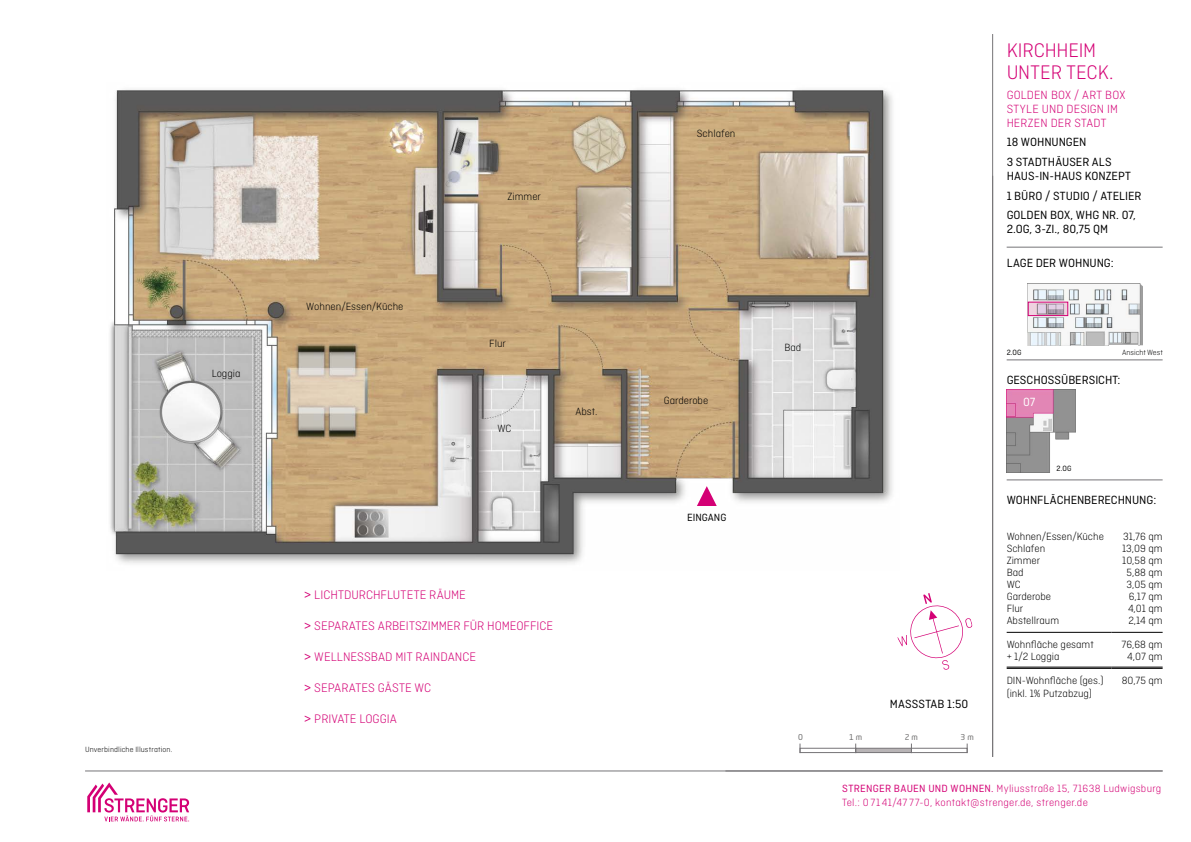
<style>
.page{position:relative;width:1191px;height:842px;background:#fff}
.page>*{position:absolute;margin:0;border:0;box-sizing:border-box;transform-origin:0 0}
.t1{font:300 20.7px/22.3px "Ciutadella";letter-spacing:-.005em;color:#d40075}
.t2{font:300 13px "Ciutadella";color:#d40075}
.t3{font:12.5px/19.7px "Ciutadella";color:#000}
.t4{font:300 12.5px/14px "Ciutadella";letter-spacing:.015em;color:#d40075}
.t5{font:12.5px "Ciutadella";color:#fff}
.t6{font:300 11px/13.2px "Ciutadella";color:#000}
.t7{font:300 11px/14.2px "Ciutadella";letter-spacing:.02em;color:#d40075}
.t8{font:11px "Ciutadella";color:#000}
.t9{font:300 8px "Ciutadella";letter-spacing:.015em;color:#000}
.t10{font:8px "Ciutadella";color:#000}
.t11{font:8px "Neo Tech Std";color:#706f6f}
.s1{font-family:"Franklin Got Itc TEE";font-weight:400}
.s2{font-weight:400}
</style>
<div class="page">
<hr style="left:85px;top:771px;width:1077px;height:1px;background:#767477">
<hr style="left:992px;top:34px;width:1px;height:723px;background:#767477">
<div style="left:799px;top:748px;width:57px;height:5px;border:1px solid #767477"></div>
<div style="left:911px;top:748px;width:56px;height:5px;border:1px solid #767477"></div>
<svg style="left:856px;top:748px;width:55px;height:5px"></svg>
<svg style="left:897px;top:593px;width:75px;height:77px"></svg>
<img style="left:1006px;top:389px;width:69px;height:83px">
<img style="left:1027px;top:283px;width:115px;height:63px">
<svg style="left:1029px;top:304px;width:37px;height:10px"></svg>
<div style="left:1027px;top:302px;width:41px;height:14px;border:1px solid #d40075"></div>
<img style="left:110px;top:89px;width:783px;height:475px">
<svg style="left:87px;top:782px;width:102px;height:39px"></svg>
<hr style="left:1006px;top:247px;width:156px;height:1px;background:#767477">
<hr style="left:1006px;top:360px;width:156px;height:1px;background:#767477">
<hr style="left:1006px;top:480px;width:156px;height:1px;background:#767477">
<hr style="left:1006px;top:632px;width:105px;height:1px;background:#000">
<hr style="left:1111px;top:632px;width:51px;height:1px;background:#000">
<hr style="left:1006px;top:667px;width:105px;height:1px;background:#000">
<hr style="left:1006px;top:668px;width:105px;height:1px;background:#000">
<hr style="left:1111px;top:667px;width:51px;height:1px;background:#000">
<hr style="left:1111px;top:668px;width:51px;height:1px;background:#000">
<svg style="left:697px;top:486px;width:19px;height:20px"></svg>
<p class="t6" style="left:212px;top:367px;width:30px">Loggia</p>
<p class="t9" style="left:85px;top:745px;width:89px">Unverbindliche Illustration.</p>
<p class="t6" style="left:306px;top:299px;width:99px">Wohnen/Essen/Küche</p>
<p class="t6" style="left:507px;top:190px;width:35px">Zimmer</p>
<p class="t6" style="left:489px;top:336px;width:18px">Flur</p>
<p class="t6" style="left:497px;top:422px;width:16px">WC</p>
<p class="t6" style="left:575px;top:405px;width:23px">Abst.</p>
<p class="t2" style="left:304px;top:587px;width:163px"><span class="s1">&gt;</span> LICHTDURCHFLUTETE RÄUME</p>
<p class="t2" style="left:304px;top:618px;width:250px"><span class="s1">&gt;</span> SEPARATES ARBEITSZIMMER FÜR HOMEOFFICE</p>
<p class="t2" style="left:304px;top:650px;width:173px"><span class="s1">&gt;</span> WELLNESSBAD MIT RAINDANCE</p>
<p class="t2" style="left:304px;top:681px;width:128px"><span class="s1">&gt;</span> SEPARATES GÄSTE WC</p>
<p class="t2" style="left:304px;top:712px;width:94px"><span class="s1">&gt;</span> PRIVATE LOGGIA</p>
<p class="t6" style="left:697px;top:127px;width:40px">Schlafen</p>
<p class="t6" style="left:664px;top:394px;width:46px">Garderobe</p>
<p class="t8" style="left:687px;top:511px;width:41px">EINGANG</p>
<p class="t6" style="left:784px;top:340px;width:18px">Bad</p>
<p class="t3" style="left:890px;top:694px;width:80px">MASSSTAB 1:50</p>
<p class="t11" style="left:798px;top:732px;width:6px">0</p>
<p class="t11" style="left:849px;top:732px;width:15px">1 m</p>
<p class="t11" style="left:905px;top:732px;width:15px">2 m</p>
<p class="t11" style="left:960px;top:732px;width:15px">3 m</p>
<h1 class="t1" style="left:1006px;top:39px;width:108px">KIRCHHEIM<br>UNTER TECK.</h1>
<p class="t4" style="left:1006px;top:87px;width:120px">GOLDEN BOX / ART BOX<br>STYLE UND DESIGN IM<br>HERZEN DER STADT</p>
<p class="t3" style="left:1006px;top:132px;width:106px">18 WOHNUNGEN<br>3 STADTHÄUSER ALS</p>
<p class="t3" style="left:1006px;top:166px;width:136px">HAUS-IN-HAUS KONZEPT<br>1 BÜRO / STUDIO / ATELIER<br>GOLDEN BOX, WHG NR. 07,</p>
<p class="t3" style="left:1006px;top:219px;width:103px">2.OG, 3-ZI., 80,75 QM</p>
<p class="t3" style="left:1006px;top:253px;width:109px">LAGE DER WOHNUNG:</p>
<p class="t10" style="left:1006px;top:348px;width:16px">2.OG</p>
<p class="t9" style="left:1122px;top:348px;width:42px">Ansicht West</p>
<p class="t3" style="left:1006px;top:370px;width:115px">GESCHOSSÜBERSICHT:</p>
<p class="t5" style="left:1023px;top:395px;width:14px">07</p>
<p class="t10" style="left:1056px;top:464px;width:16px">2.OG</p>
<p class="t3" style="left:1006px;top:490px;width:151px">WOHNFLÄCHENBERECHNUNG:</p>
<p class="t6" style="left:1006px;top:530px;width:99px">Wohnen/Essen/Küche</p>
<p class="t6" style="left:1123px;top:530px;width:41px">31,76 qm</p>
<p class="t6" style="left:1006px;top:542px;width:40px">Schlafen</p>
<p class="t6" style="left:1122px;top:542px;width:42px">13,09 qm</p>
<p class="t6" style="left:1006px;top:554px;width:35px">Zimmer</p>
<p class="t6" style="left:1122px;top:554px;width:42px">10,58 qm</p>
<p class="t6" style="left:1006px;top:566px;width:18px">Bad</p>
<p class="t6" style="left:1126px;top:566px;width:38px">5,88 qm</p>
<p class="t6" style="left:1006px;top:578px;width:16px">WC</p>
<p class="t6" style="left:1126px;top:578px;width:38px">3,05 qm</p>
<p class="t6" style="left:1006px;top:590px;width:46px">Garderobe</p>
<p class="t6" style="left:1128px;top:590px;width:35px">6,17 qm</p>
<p class="t6" style="left:1006px;top:602px;width:18px">Flur</p>
<p class="t6" style="left:1128px;top:602px;width:36px">4,01 qm</p>
<p class="t6" style="left:1006px;top:614px;width:54px">Abstellraum</p>
<p class="t6" style="left:1128px;top:614px;width:36px">2,14 qm</p>
<p class="t6" style="left:1006px;top:638px;width:88px">Wohnfläche gesamt</p>
<p class="t6" style="left:1121px;top:638px;width:43px">76,68 qm</p>
<p class="t6" style="left:1006px;top:650px;width:54px">+ 1/2 Loggia</p>
<p class="t6" style="left:1127px;top:650px;width:37px">4,07 qm</p>
<p class="t6" style="left:1006px;top:674px;width:98px">DIN-Wohnfläche (ges.) (inkl. 1% Putzabzug)</p>
<p class="t6" style="left:1121px;top:674px;width:42px">80,75 qm</p>
<p class="t7" style="left:842px;top:781px;width:321px"><span class="s2">STRENGER BAUEN UND WOHNEN.</span> Myliusstraße 15, 71638 Ludwigsburg<br>Tel.: 0 71 41/47 77-0, kontakt@strenger.de, strenger.de</p>
</div>
